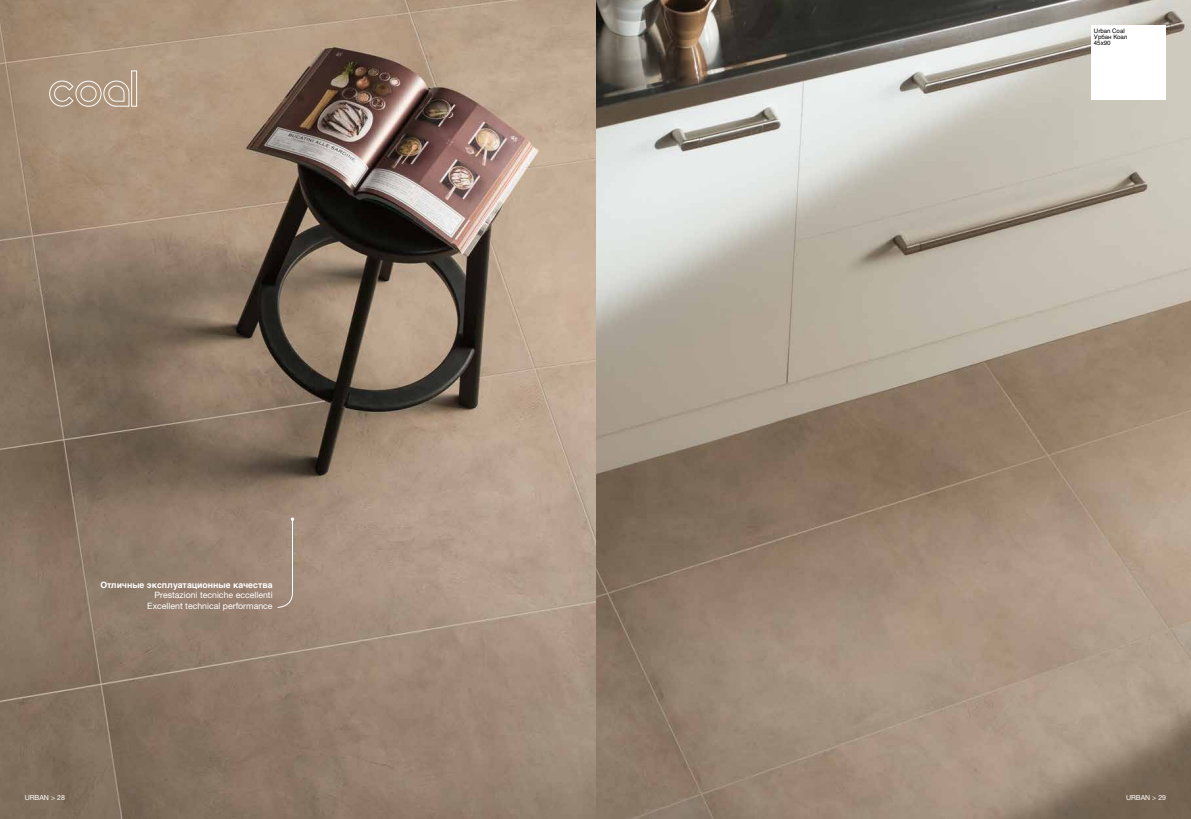
<style>
.page{position:relative;width:1191px;height:819px;background:#fff}
.page>*{position:absolute;margin:0;border:0;box-sizing:border-box;transform-origin:0 0}
.t1{font:8.75px/10.5px "Helvetica Neue";color:#fff;text-align:right}
.t2{font:700 8.75px "Helvetica Cyr";color:#fff}
.t3{font:7px "Helvetica Neue";color:#fff}
.t4{font:6.12px/6.1px "Helvetica Cyr Upright";color:#000}
</style>
<div class="page">
<img style="left:0;top:0;width:1191px;height:819px">
<svg style="left:277px;top:517px;width:17px;height:91px"></svg>
<svg style="left:49px;top:80px;width:81px;height:27px"></svg>
<div style="left:131px;top:70px;width:6px;height:37px;border:1px solid #fff"></div>
<div style="left:1091px;top:25px;width:75px;height:74px;background:#fff"></div>
<p class="t2" style="left:100px;top:579px;width:174px">Отличные эксплуатационные качества</p>
<p class="t1" style="left:147px;top:589px;width:127px">Prestazioni tecniche eccellenti<br>Excellent technical performance</p>
<p class="t4" style="left:1094px;top:28px;width:35px">Urban Coal<br>Урбан Коал<br>45x90</p>
<p class="t3" style="left:25px;top:793px;width:42px">URBAN &gt; 28</p>
<p class="t3" style="left:1126px;top:793px;width:42px">URBAN &gt; 29</p>
</div>
